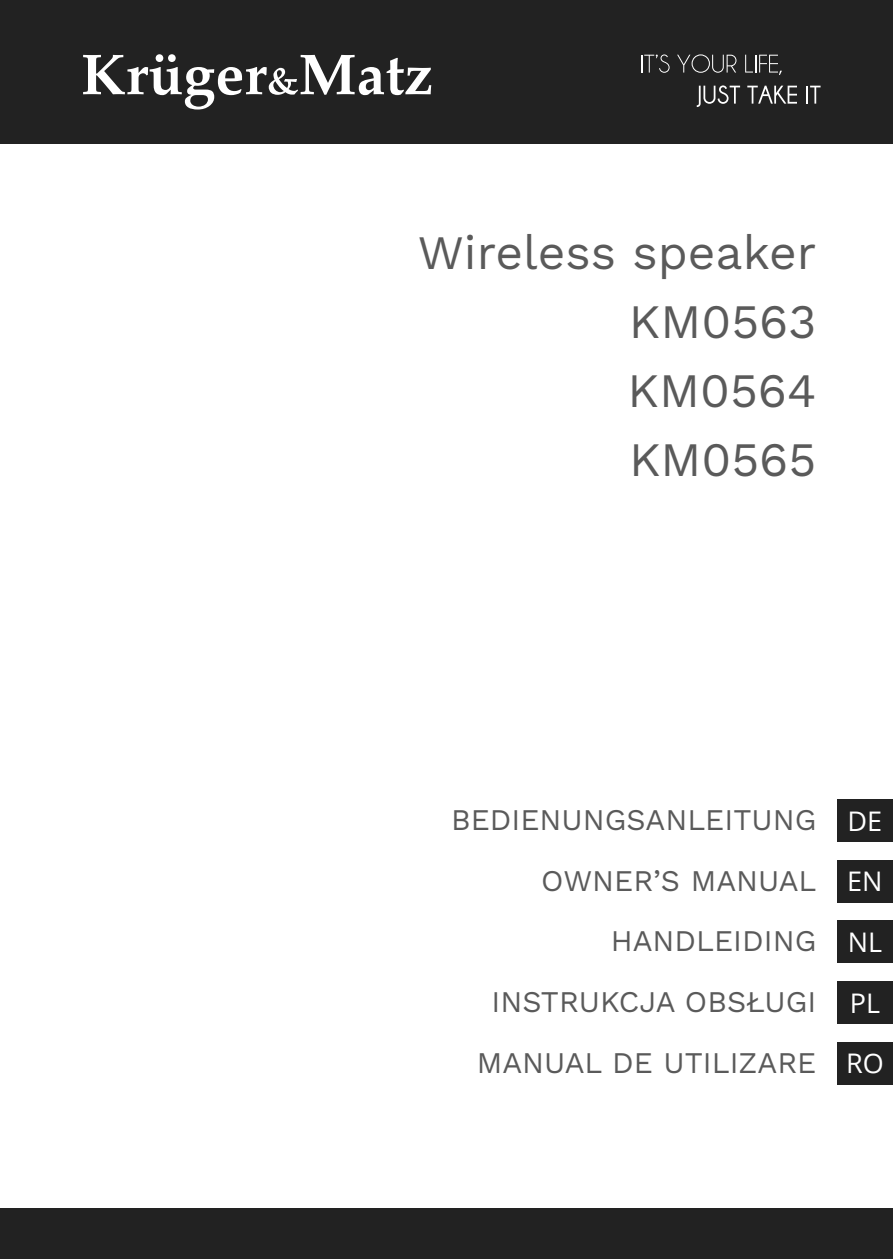
<style>
.page{position:relative;width:893px;height:1259px;background:#fff}
.page>*{position:absolute;margin:0;border:0;box-sizing:border-box;transform-origin:0 0}
.t1{font:48px/69px "Work Sans";color:#5a5a5a;text-align:justify}
.t2{font:30px/60.6px "Work Sans";color:#5a5a5a;text-align:center}
.t3{font:27px "Open Sans";color:#fff}
</style>
<div class="page">
<div style="left:0;top:0;width:893px;height:144px;background:#222"></div>
<div style="left:0;top:1208px;width:893px;height:51px;background:#222"></div>
<svg style="left:641px;top:54px;width:29px;height:19px"></svg>
<svg style="left:677px;top:54px;width:59px;height:19px"></svg>
<svg style="left:745px;top:55px;width:37px;height:20px"></svg>
<svg style="left:697px;top:85px;width:43px;height:22px"></svg>
<svg style="left:747px;top:86px;width:50px;height:18px"></svg>
<svg style="left:806px;top:86px;width:14px;height:18px"></svg>
<div style="left:837px;top:799px;width:56px;height:43px;background:#222"></div>
<div style="left:837px;top:920px;width:56px;height:43px;background:#222"></div>
<div style="left:837px;top:860px;width:56px;height:42px;background:#222"></div>
<div style="left:837px;top:981px;width:56px;height:42px;background:#222"></div>
<div style="left:837px;top:1042px;width:56px;height:42px;background:#222"></div>
<svg style="left:83px;top:54px;width:348px;height:55px"></svg>
<h1 class="t1" style="left:628px;top:218px;width:190px;text-indent:-210px">Wireless speaker KM0563<br>KM0564<br>KM0565</h1>
<p class="t2" style="left:451px;top:789px;width:367px">BEDIENUNGSANLEITUNG</p>
<p class="t3" style="left:848px;top:810px;width:36px">DE</p>
<p class="t2" style="left:541px;top:850px;width:277px">OWNER’S MANUAL</p>
<p class="t3" style="left:847px;top:871px;width:37px">EN</p>
<p class="t2" style="left:611px;top:910px;width:207px">HANDLEIDING</p>
<p class="t3" style="left:848px;top:931px;width:36px">NL</p>
<p class="t2" style="left:477px;top:971px;width:341px">INSTRUKCJA OBSŁUGI<br>MANUAL DE UTILIZARE</p>
<p class="t3" style="left:850px;top:992px;width:32px">PL</p>
<p class="t3" style="left:846px;top:1052px;width:39px">RO</p>
</div>
